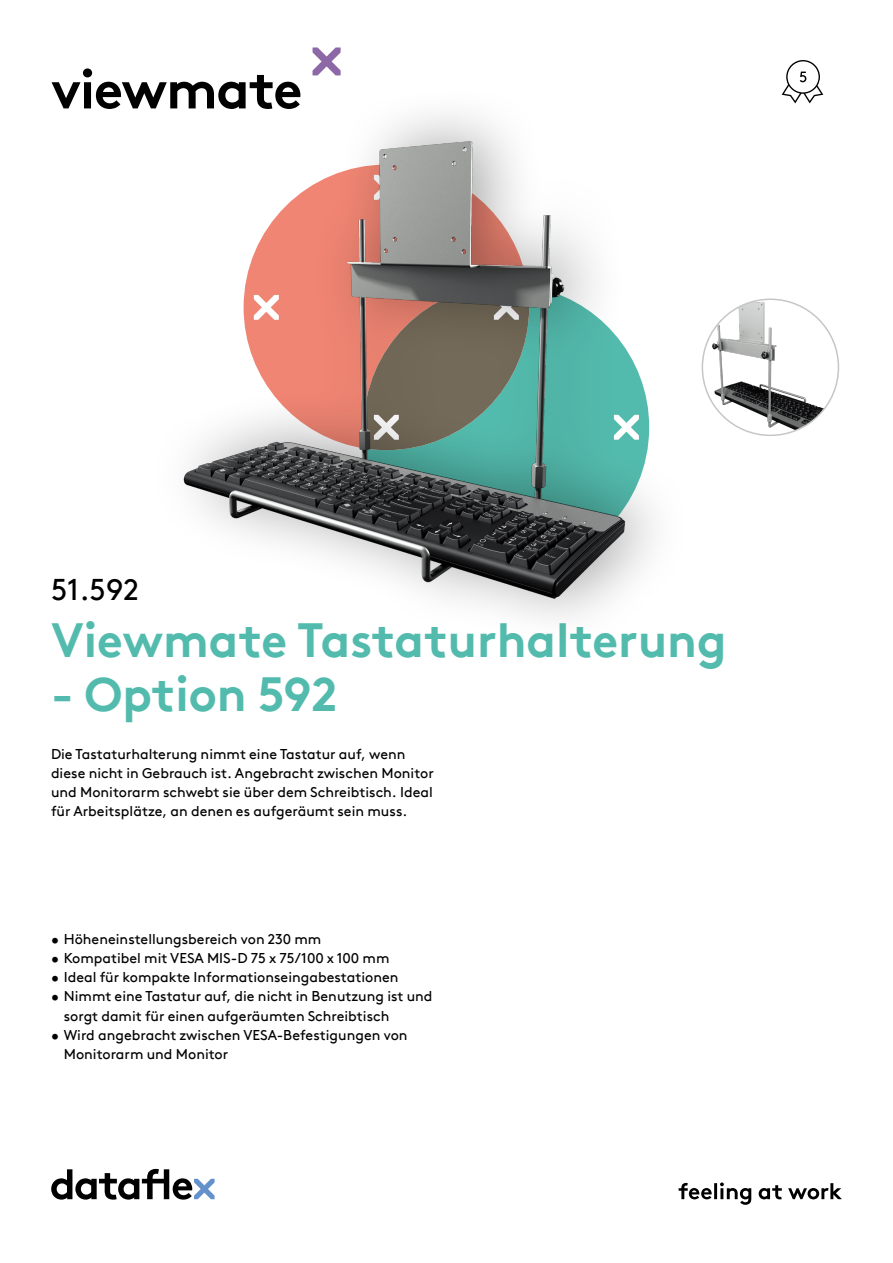
<style>
.page{position:relative;width:893px;height:1263px;background:#fff}
.page>*{position:absolute;margin:0;border:0;box-sizing:border-box;transform-origin:0 0}
.hoofdstuk{font:700 54px "Brown Pro TT";letter-spacing:-.02em;color:#000}
.productnaam{font:700 48px "Brown Pro TT";color:#53bbad}
.productnummer{font:30px "Brown Pro TT";color:#000}
.omschrijving{font:14.25px/19.2px "Brown Pro TT";color:#000}
</style>
<div class="page">
<svg style="left:51px;top:1169px;width:164px;height:30px"></svg>
<svg style="left:679px;top:1182px;width:163px;height:23px"></svg>
<svg style="left:313px;top:47px;width:28px;height:28px"></svg>
<img style="left:709px;top:301px;width:123px;height:134px">
<img style="left:183px;top:133px;width:451px;height:473px">
<svg style="left:782px;top:60px;width:41px;height:43px"></svg>
<p class="hoofdstuk" style="left:51px;top:46px;width:253px">viewmate</p>
<p class="productnummer" style="left:51px;top:566px;width:90px">51.592</p>
<p class="productnaam" style="left:51px;top:601px;width:677px">Viewmate Tastaturhalterung</p>
<p class="productnaam" style="left:51px;top:655px;width:288px">- Option 592</p>
<p class="omschrijving" style="left:51px;top:743px;width:384px">Die Tastaturhalterung nimmt eine Tastatur auf, wenn diese nicht in Gebrauch ist. Angebracht zwischen Monitor und Monitorarm schwebt sie über dem Schreibtisch. Ideal für Arbeitsplätze, an denen es aufgeräumt sein muss.</p>
<p class="omschrijving" style="left:51px;top:928px;width:272px">• Höheneinstellungsbereich von 230 mm</p>
<p class="omschrijving" style="left:51px;top:947px;width:340px">• Kompatibel mit VESA MIS-D 75 x 75/100 x 100 mm</p>
<p class="omschrijving" style="left:51px;top:966px;width:349px">• Ideal für kompakte Informationseingabestationen</p>
<p class="omschrijving" style="left:64px;top:986px;width:370px;text-indent:-13px">• Nimmt eine Tastatur auf, die nicht in Benutzung ist und sorgt damit für einen aufgeräumten Schreibtisch</p>
<p class="omschrijving" style="left:64px;top:1024px;width:345px;text-indent:-13px">• Wird angebracht zwischen VESA-Befestigungen von<br>Monitorarm und Monitor</p>
</div>
